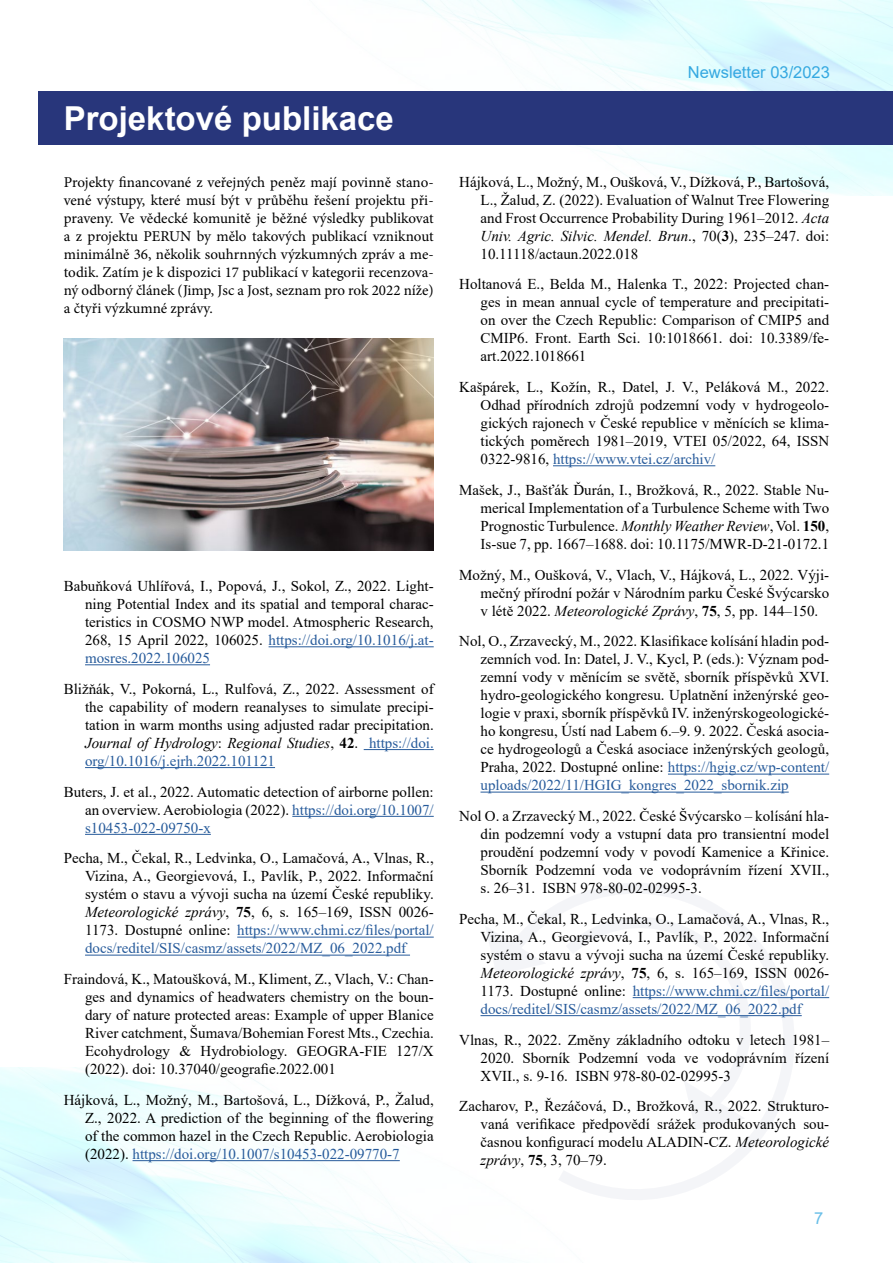
<style>
.page{position:relative;width:893px;height:1263px;background:#fff}
.page>*{position:absolute;margin:0;border:0;box-sizing:border-box;transform-origin:0 0}
.t1{font:700 33px "Arial";color:#fff}
.t2{font:16.5px "Arial";color:#36a9e1}
.t3{font:15px/18px "Times New Roman";color:#000;text-align:justify}
.t4{font:15px/18px "Minion Pro";color:#000;text-align:justify}
.s1{color:#275b9b}
.s2{font-style:italic}
.s3{font-weight:700}
</style>
<div class="page">
<svg style="left:487px;top:883px;width:339px;height:333px"></svg>
<img style="left:64px;top:338px;width:370px;height:213px">
<div style="left:38px;top:91px;width:855px;height:54px;background:#28367b"></div>
<hr style="left:269px;top:646px;width:165px;height:1px;background:#275b9b">
<hr style="left:85px;top:664px;width:125px;height:1px;background:#275b9b">
<hr style="left:364px;top:749px;width:70px;height:1px;background:#275b9b">
<hr style="left:85px;top:767px;width:190px;height:1px;background:#275b9b">
<hr style="left:292px;top:816px;width:142px;height:1px;background:#275b9b">
<hr style="left:85px;top:834px;width:126px;height:1px;background:#275b9b">
<hr style="left:237px;top:937px;width:197px;height:1px;background:#275b9b">
<hr style="left:85px;top:955px;width:325px;height:1px;background:#275b9b">
<hr style="left:133px;top:1160px;width:267px;height:1px;background:#275b9b">
<hr style="left:553px;top:465px;width:162px;height:1px;background:#275b9b">
<hr style="left:668px;top:774px;width:161px;height:1px;background:#275b9b">
<hr style="left:480px;top:792px;width:309px;height:1px;background:#275b9b">
<hr style="left:633px;top:997px;width:196px;height:1px;background:#275b9b">
<hr style="left:480px;top:1015px;width:322px;height:1px;background:#275b9b">
<svg style="left:487px;top:925px;width:59px;height:70px"></svg>
<svg style="left:554px;top:898px;width:203px;height:252px"></svg>
<h1 class="t1" style="left:64px;top:95px;width:332px">Projektové publikace</h1>
<p class="t4" style="left:64px;top:173px;width:371px">Projekty financované z veřejných peněz mají povinně stano&shy;vené výstupy, které musí být v průběhu řešení projektu při&shy;praveny. Ve vědecké komunitě je běžné výsledky publikovat a z projektu PERUN by mělo takových publikací vzniknout minimálně 36, několik souhrnných výzkumných zpráv a me&shy;todik. Zatím je k dispozici 17 publikací v kategorii recenzova&shy;ný odborný článek (Jimp, Jsc a Jost, seznam pro rok 2022 níže) a čtyři výzkumné zprávy.</p>
<p class="t3" style="left:85px;top:577px;width:350px;text-indent:-21px">Babuňková Uhlířová, I., Popová, J., Sokol, Z., 2022. Light&shy;ning Potential Index and its spatial and temporal charac&shy;teristics in COSMO NWP model. Atmospheric Research, 268, 15 April 2022, 106025. <span class="s1">https://doi.org/10.1016/j.at&shy;mosres.2022.106025</span></p>
<p class="t3" style="left:85px;top:679px;width:350px;text-indent:-21px">Bližňák, V., Pokorná, L., Rulfová, Z., 2022. Assessment of the capability of modern reanalyses to simulate precipi&shy;tation in warm months using adjusted radar precipitation.<br><span class="s2">Journal of Hydrology</span>: <span class="s2">Regional Studies</span>, <span class="s3">42</span>. <span class="s1">https://doi. org/10.1016/j.ejrh.2022.101121</span></p>
<p class="t3" style="left:85px;top:782px;width:350px;text-indent:-21px">Buters, J. et al., 2022. Automatic detection of airborne pollen: an overview. Aerobiologia (2022). <span class="s1">https://doi.org/10.1007/ s10453-022-09750-x</span></p>
<p class="t3" style="left:85px;top:849px;width:350px;text-indent:-21px">Pecha, M., Čekal, R., Ledvinka, O., Lamačová, A., Vlnas, R., Vizina, A., Georgievová, I., Pavlík, P., 2022. Informační systém o stavu a vývoji sucha na území České republiky.<br><span class="s2">Meteorologické zprávy</span>, <span class="s3">75</span>, 6, s. 165–169, ISSN 0026- 1173. Dostupné online: <span class="s1">https://www.chmi.cz/files/portal/ docs/reditel/SIS/casmz/assets/2022/MZ_06_2022.pdf</span></p>
<p class="t3" style="left:85px;top:970px;width:350px;text-indent:-21px">Fraindová, K., Matoušková, M., Kliment, Z., Vlach, V.: Chan&shy;ges and dynamics of headwaters chemistry on the boun&shy;dary of nature protected areas: Example of upper Blanice River catchment, Šumava/Bohemian Forest Mts., Czechia.<br>Ecohydrology &amp; Hydrobiology. GEOGRA-FIE 127/X (2022). doi: 10.37040/geografie.2022.001</p>
<p class="t3" style="left:85px;top:1090px;width:350px;text-indent:-21px">Hájková, L., Možný, M., Bartošová, L., Dížková, P., Žalud, Z., 2022. A prediction of the beginning of the flowering of the common hazel in the Czech Republic. Aerobiologia (2022). <span class="s1">https://doi.org/10.1007/s10453-022-09770-7</span></p>
<p class="t2" style="left:688px;top:61px;width:144px">Newsletter 03/2023</p>
<p class="t3" style="left:480px;top:172px;width:350px;text-indent:-21px">Hájková, L., Možný, M., Oušková, V., Dížková, P., Bartošová, L., Žalud, Z. (2022). Evaluation of Walnut Tree Flowering and Frost Occurrence Probability During 1961–2012. <span class="s2">Acta Univ. Agric. Silvic. Mendel. Brun</span>., 70(<span class="s3">3</span>), 235–247. doi:<br>10.11118/actaun.2022.018</p>
<p class="t3" style="left:480px;top:275px;width:350px;text-indent:-21px">Holtanová E., Belda M., Halenka T., 2022: Projected chan&shy;ges in mean annual cycle of temperature and precipitati&shy;on over the Czech Republic: Comparison of CMIP5 and CMIP6. Front. Earth Sci. 10:1018661. doi: 10.3389/fe&shy;art.2022.1018661</p>
<p class="t3" style="left:480px;top:378px;width:350px;text-indent:-21px">Kašpárek, L., Kožín, R., Datel, J. V., Peláková M., 2022.<br>Odhad přírodních zdrojů podzemní vody v hydrogeolo&shy;gických rajonech v České republice v měnících se klima&shy;tických poměrech 1981–2019, VTEI 05/2022, 64, ISSN 0322-9816, <span class="s1">https://www.vtei.cz/archiv/</span></p>
<p class="t3" style="left:480px;top:480px;width:350px;text-indent:-21px">Mašek, J., Bašťák Ďurán, I., Brožková, R., 2022. Stable Nu&shy;merical Implementation of a Turbulence Scheme with Two Prognostic Turbulence. <span class="s2">Monthly Weather Review</span>, Vol. <span class="s3">150</span>, Is-sue 7, pp. 1667–1688. doi: 10.1175/MWR-D-21-0172.1</p>
<p class="t3" style="left:480px;top:565px;width:350px;text-indent:-21px">Možný, M., Oušková, V., Vlach, V., Hájková, L., 2022. Výji&shy;mečný přírodní požár v Národním parku České Švýcarsko v létě 2022. <span class="s2">Meteorologické Zprávy</span>, <span class="s3">75</span>, 5, pp. 144–150.</p>
<p class="t3" style="left:480px;top:632px;width:350px;text-indent:-21px">Nol, O., Zrzavecký, M., 2022. Klasifikace kolísání hladin pod&shy;zemních vod. In: Datel, J. V., Kycl, P. (eds.): Význam pod&shy;zemní vody v měnícím se světě, sborník příspěvků XVI. hydro-geologického kongresu. Uplatnění inženýrské geo&shy;logie v praxi, sborník příspěvků IV. inženýrskogeologické&shy;ho kongresu, Ústí nad Labem 6.–9. 9. 2022. Česká asocia&shy;ce hydrogeologů a Česká asociace inženýrských geologů, Praha, 2022. Dostupné online: <span class="s1">https://hgig.cz/wp-content/ uploads/2022/11/HGIG_kongres_2022_sbornik.zip</span></p>
<p class="t3" style="left:480px;top:807px;width:350px;text-indent:-21px">Nol O. a Zrzavecký M., 2022. České Švýcarsko – kolísání hla&shy;din podzemní vody a vstupní data pro transientní model proudění podzemní vody v povodí Kamenice a Křinice.<br>Sborník Podzemní voda ve vodoprávním řízení XVII., s. 26–31. ISBN 978-80-02-02995-3.</p>
<p class="t3" style="left:480px;top:909px;width:350px;text-indent:-21px">Pecha, M., Čekal, R., Ledvinka, O., Lamačová, A., Vlnas, R., Vizina, A., Georgievová, I., Pavlík, P., 2022. Informační systém o stavu a vývoji sucha na území České republiky.<br><span class="s2">Meteorologické zprávy</span>, <span class="s3">75</span>, 6, s. 165–169, ISSN 0026- 1173. Dostupné online: <span class="s1">https://www.chmi.cz/files/portal/ docs/reditel/SIS/casmz/assets/2022/MZ_06_2022.pdf</span></p>
<p class="t3" style="left:480px;top:1030px;width:350px;text-indent:-21px">Vlnas, R., 2022. Změny základního odtoku v letech 1981– 2020. Sborník Podzemní voda ve vodoprávním řízení XVII., s. 9-16. ISBN 978-80-02-02995-3</p>
<p class="t3" style="left:480px;top:1097px;width:350px;text-indent:-21px">Zacharov, P., Řezáčová, D., Brožková, R., 2022. Strukturo&shy;vaná verifikace předpovědí srážek produkovaných sou&shy;časnou konfigurací modelu ALADIN-CZ. <span class="s2">Meteorologické zprávy</span>, <span class="s3">75</span>, 3, 70–79.</p>
<p class="t2" style="left:814px;top:1207px;width:11px">7</p>
</div>
